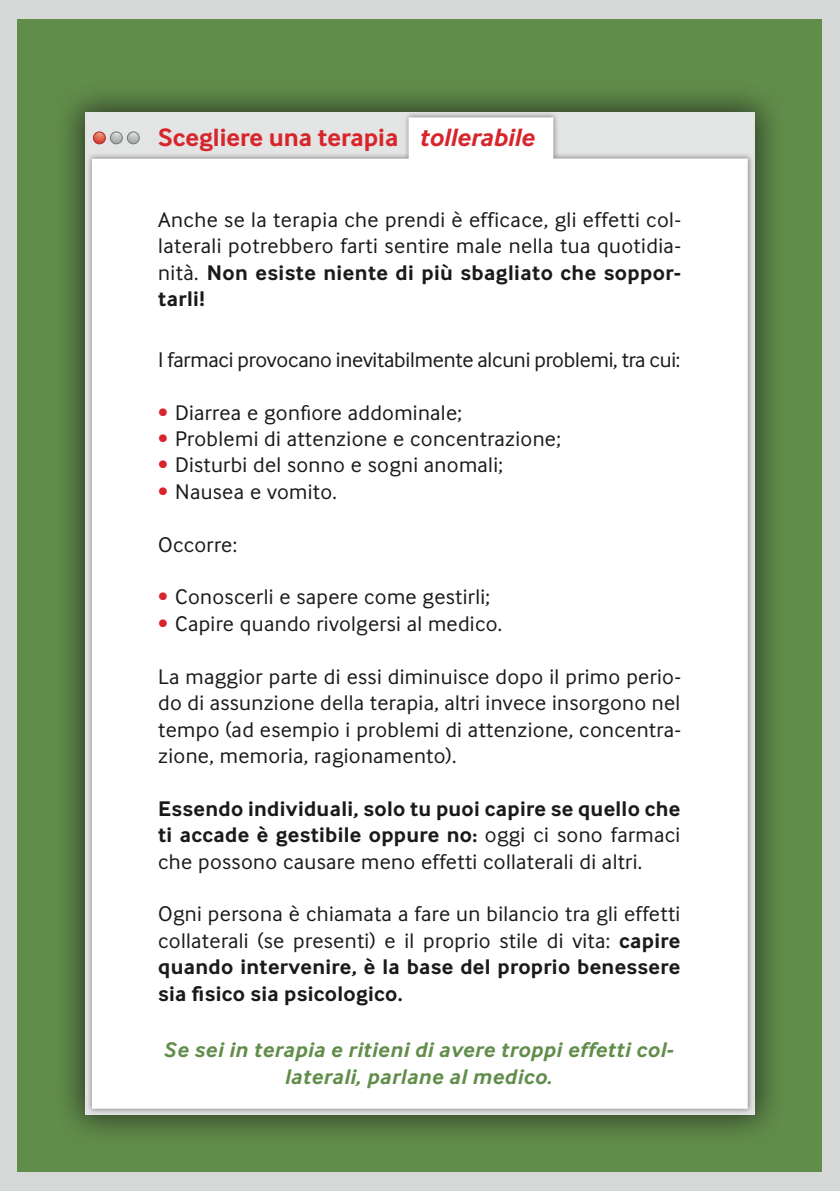
<style>
.page{position:relative;width:840px;height:1191px;background:#fff}
.page>*{position:absolute;margin:0;border:0;box-sizing:border-box;transform-origin:0 0}
.t1{font:700 26px "Inter Face";color:#d8242b}
.t2{font:22px/26.4px "Inter Face";letter-spacing:.015em;color:#1a1a1a;text-align:justify}
.t3{font:700 22px/26.4px "Inter Face";letter-spacing:.015em;color:#1a1a1a;text-align:justify}
.t4{font:italic 700 22px/26.4px "Inter Face";letter-spacing:.025em;color:#618d4a;text-align:center}
.t5{font:22px "Inter Face";letter-spacing:-.01em;color:#1a1a1a}
.s1{font-style:italic}
.s2{font-weight:700}
.s3{font-size:20px;color:#d8242b}
.s4{font-weight:400}
</style>
<div class="page">
<div style="left:0;top:0;width:839px;height:1191px;background:#d6d8d8"></div>
<div style="left:18px;top:19px;width:803px;height:1152px;background:#618d4a"></div>
<div style="left:50px;top:77px;width:733px;height:1066px;background:#1a1a1a;opacity:.75"></div>
<div style="left:86px;top:112px;width:667px;height:1002px;background:#1a1a1a;opacity:.5"></div>
<div style="left:92px;top:117px;width:655px;height:991px;background:#fff"></div>
<div style="left:93px;top:131px;width:13px;height:13px;border:1px solid #ad292f;border-radius:50%"></div>
<div style="left:110px;top:131px;width:13px;height:13px;border:1px solid #757877;border-radius:50%"></div>
<svg style="left:93px;top:132px;width:46px;height:12px"></svg>
<div style="left:127px;top:131px;width:13px;height:13px;border:1px solid #757877;border-radius:50%"></div>
<p class="t1" style="left:158px;top:123px;width:378px">Scegliere una terapia <span class="s1">tollerabile</span></p>
<p class="t2" style="left:158px;top:206px;width:524px">Anche se la terapia che prendi è efficace, gli effetti col&shy;laterali potrebbero farti sentire male nella tua quotidia&shy;nità. <span class="s2">Non esiste niente di più sbagliato che soppor&shy;tarli!</span></p>
<p class="t5" style="left:158px;top:347px;width:523px">I farmaci provocano inevitabilmente alcuni problemi, tra cui:</p>
<p class="t2" style="left:158px;top:399px;width:305px"><span class="s3">•</span> Diarrea e gonfiore addominale;</p>
<p class="t2" style="left:158px;top:425px;width:404px"><span class="s3">•</span> Problemi di attenzione e concentrazione;</p>
<p class="t2" style="left:158px;top:452px;width:346px"><span class="s3">•</span> Disturbi del sonno e sogni anomali;</p>
<p class="t2" style="left:158px;top:478px;width:180px"><span class="s3">•</span> Nausea e vomito.</p>
<p class="t2" style="left:158px;top:531px;width:80px">Occorre:</p>
<p class="t2" style="left:158px;top:584px;width:333px"><span class="s3">•</span> Conoscerli e sapere come gestirli;</p>
<p class="t2" style="left:158px;top:610px;width:345px"><span class="s3">•</span> Capire quando rivolgersi al medico.</p>
<p class="t2" style="left:158px;top:663px;width:524px">La maggior parte di essi diminuisce dopo il primo perio&shy;do di assunzione della terapia, altri invece insorgono nel tempo (ad esempio i problemi di attenzione, concentra&shy;zione, memoria, ragionamento).</p>
<p class="t3" style="left:158px;top:795px;width:523px">Essendo individuali, solo tu puoi capire se quello che ti accade è gestibile oppure no: <span class="s4">oggi ci sono farmaci che possono causare meno effetti collaterali di altri.</span></p>
<p class="t2" style="left:158px;top:900px;width:523px">Ogni persona è chiamata a fare un bilancio tra gli effetti collaterali (se presenti) e il proprio stile di vita: <span class="s2">capire quando intervenire, è la base del proprio benessere sia fisico sia psicologico.</span></p>
<p class="t4" style="left:165px;top:1036px;width:510px">Se sei in terapia e ritieni di avere troppi effetti col&shy;laterali, parlane al medico.</p>
</div>
